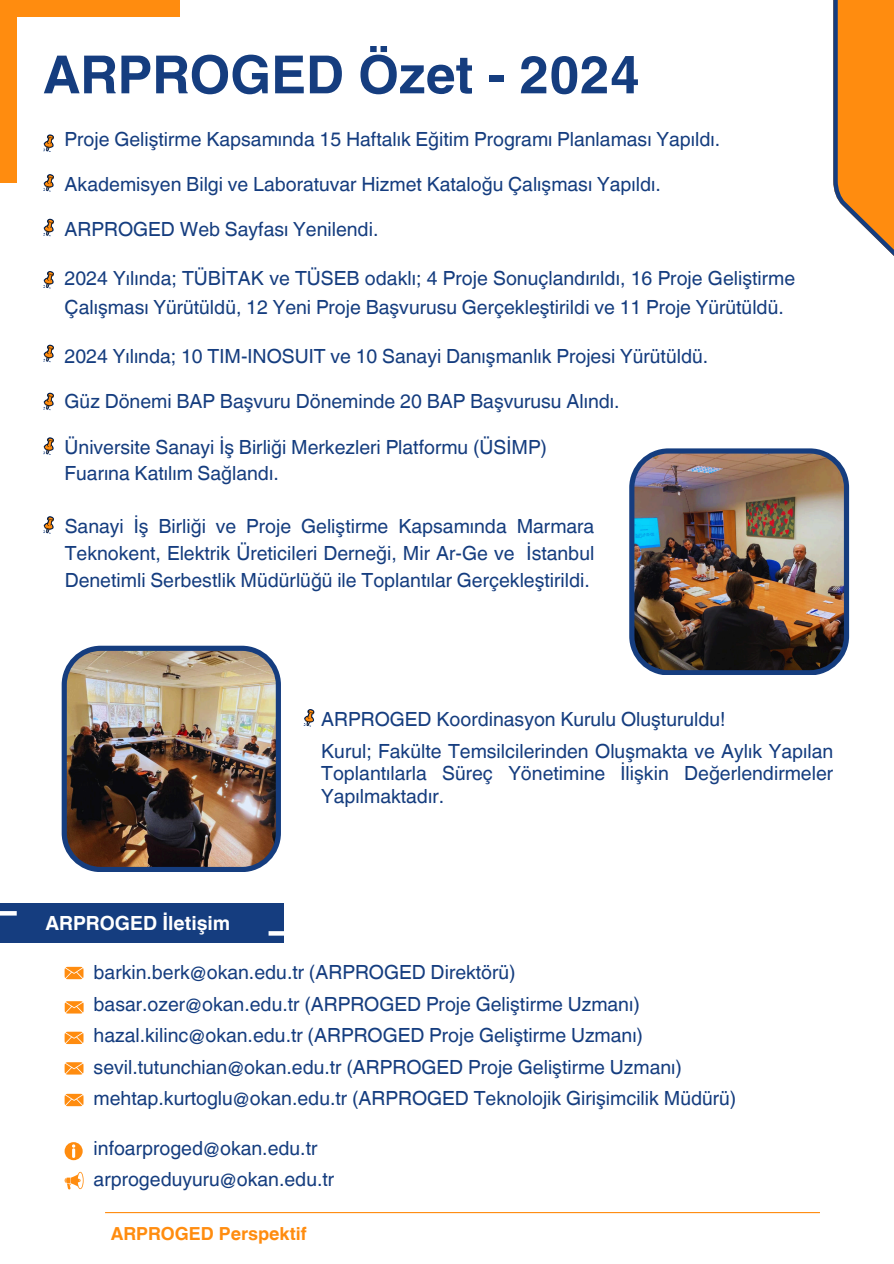
<style>
.page{position:relative;width:894px;height:1264px;background:#fff}
.page>*{position:absolute;margin:0;border:0;box-sizing:border-box;transform-origin:0 0}
.t1{font:700 52.5px "Helvetica World";color:#153d7f}
.t2{font:19.5px/31.5px "Helvetica World";color:#153d7f}
.t3{font:700 19.5px "Helvetica World";color:#fff}
.t4{font:700 18px "Helvetica World";color:#ff8c0f}
</style>
<div class="page">
<hr style="left:105px;top:1211px;width:714px;height:2px;background:#ff8c0f">
<div style="left:0;top:0;width:179px;height:17px;background:#ff8c0f"></div>
<div style="left:0;top:0;width:17px;height:183px;background:#ff8c0f"></div>
<svg style="left:833px;top:0;width:60px;height:255px;background:#ea9336"></svg>
<img style="left:62px;top:645px;width:219px;height:227px">
<img style="left:629px;top:448px;width:219px;height:227px">
<svg style="left:43px;top:516px;width:11px;height:17px"></svg>
<svg style="left:43px;top:174px;width:11px;height:18px"></svg>
<svg style="left:43px;top:134px;width:11px;height:18px"></svg>
<svg style="left:43px;top:219px;width:11px;height:17px"></svg>
<svg style="left:43px;top:271px;width:11px;height:17px"></svg>
<svg style="left:303px;top:709px;width:11px;height:17px"></svg>
<svg style="left:43px;top:344px;width:11px;height:18px"></svg>
<svg style="left:65px;top:1001px;width:19px;height:12px"></svg>
<svg style="left:65px;top:1171px;width:19px;height:18px"></svg>
<svg style="left:65px;top:1142px;width:18px;height:18px"></svg>
<div style="left:0;top:903px;width:283px;height:40px;background:#153d7f"></div>
<svg style="left:65px;top:1031px;width:18px;height:13px"></svg>
<svg style="left:65px;top:1062px;width:18px;height:12px"></svg>
<svg style="left:65px;top:1093px;width:18px;height:13px"></svg>
<svg style="left:65px;top:966px;width:18px;height:13px"></svg>
<svg style="left:43px;top:437px;width:11px;height:18px"></svg>
<svg style="left:43px;top:392px;width:11px;height:18px"></svg>
<hr style="left:268px;top:931px;width:50px;height:4px;background:#fff">
<svg style="left:0;top:911px;width:17px;height:4px"></svg>
<h1 class="t1" style="left:43px;top:44px;width:598px">ARPROGED Özet - 2024</h1>
<p class="t2" style="left:65px;top:124px;width:657px">Proje Geliştirme Kapsamında 15 Haftalık Eğitim Programı Planlaması Yapıldı.</p>
<p class="t2" style="left:65px;top:169px;width:597px">Akademisyen Bilgi ve Laboratuvar Hizmet Kataloğu Çalışması Yapıldı.</p>
<p class="t2" style="left:65px;top:214px;width:315px">ARPROGED Web Sayfası Yenilendi.</p>
<p class="t2" style="left:65px;top:263px;width:732px;line-height:29.2px">2024 Yılında; TÜBİTAK ve TÜSEB odaklı; 4 Proje Sonuçlandırıldı, 16 Proje Geliştirme<br>Çalışması Yürütüldü, 12 Yeni Proje Başvurusu Gerçekleştirildi ve 11 Proje Yürütüldü.</p>
<p class="t2" style="left:65px;top:340px;width:645px">2024 Yılında; 10 TIM-INOSUIT ve 10 Sanayi Danışmanlık Projesi Yürütüldü.</p>
<p class="t2" style="left:65px;top:385px;width:556px">Güz Dönemi BAP Başvuru Döneminde 20 BAP Başvurusu Alındı.</p>
<p class="t2" style="left:65px;top:434px;width:484px;line-height:25.8px">Üniversite Sanayi İş Birliği Merkezleri Platformu (ÜSİMP)<br>Fuarına Katılım Sağlandı.</p>
<p class="t2" style="left:65px;top:513px;width:531px;line-height:27px;text-align:justify">Sanayi İş Birliği ve Proje Geliştirme Kapsamında Marmara Teknokent, Elektrik Üreticileri Derneği, Mir Ar-Ge ve İstanbul Denetimli Serbestlik Müdürlüğü ile Toplantılar Gerçekleştirildi.</p>
<p class="t3" style="left:45px;top:911px;width:186px">ARPROGED İletişim</p>
<p class="t2" style="left:321px;top:703px;width:513px">ARPROGED Koordinasyon Kurulu Oluşturuldu!<br>Kurul; Fakülte Temsilcilerinden Oluşmakta ve Aylık Yapılan</p>
<p class="t2" style="left:321px;top:762px;width:513px;line-height:22.5px">Toplantılarla Süreç Yönetimine İlişkin Değerlendirmeler<br>Yapılmaktadır.</p>
<p class="t2" style="left:94px;top:956px;width:644px">barkin.berk@okan.edu.tr (ARPROGED Direktörü)<br>basar.ozer@okan.edu.tr (ARPROGED Proje Geliştirme Uzmanı) hazal.kilinc@okan.edu.tr (ARPROGED Proje Geliştirme Uzmanı) sevil.tutunchian@okan.edu.tr (ARPROGED Proje Geliştirme Uzmanı) mehtap.kurtoglu@okan.edu.tr (ARPROGED Teknolojik Girişimcilik Müdürü)</p>
<p class="t2" style="left:94px;top:1132px;width:242px">infoarproged@okan.edu.tr arprogeduyuru@okan.edu.tr</p>
<p class="t4" style="left:111px;top:1223px;width:197px">ARPROGED Perspektif</p>
</div>
